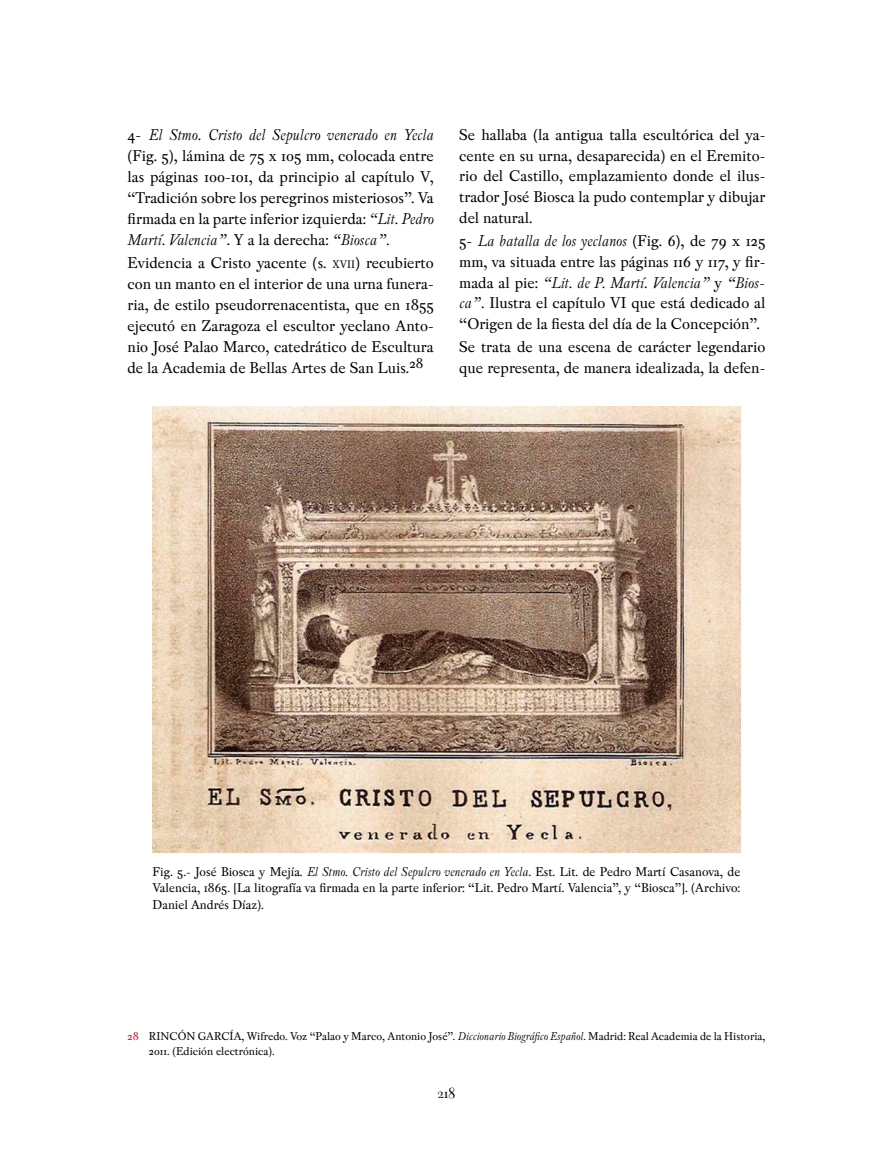
<style>
.page{position:relative;width:893px;height:1170px;background:#fff}
.page>*{position:absolute;margin:0;border:0;box-sizing:border-box;transform-origin:0 0}
.t1{font:18px "Peleguer";color:#000}
.t2{font:16.5px/21px "Pradell";color:#000;text-align:justify}
.t3{font:13.5px/16.5px "Pradell";color:#000;text-align:justify}
.t4{font:12px/15px "Pradell";color:#000}
.s1{font-style:italic}
.s2{font-size:11.55px}
.s3{color:#c4112f}
</style>
<div class="page">
<img style="left:153px;top:406px;width:587px;height:446px">
<p class="t2" style="left:128px;top:124px;width:308px">4- <span class="s1">El Stmo. Cristo del Sepulcro venerado en Yecla </span>(Fig. 5), lámina de 75 x 105 mm, colocada entre las páginas 100-101, da principio al capítulo V, “Tradición sobre los peregrinos misteriosos”. Va firmada en la parte inferior izquierda: <span class="s1">“Lit. Pedro Martí. Valencia”</span>. Y a la derecha: <span class="s1">“Biosca”.</span></p>
<p class="t2" style="left:128px;top:252px;width:308px">Evidencia a Cristo yacente (s. <span class="s2">xvii</span>) recubierto con un manto en el interior de una urna funera&shy;ria, de estilo pseudorrenacentista, que en 1855 ejecutó en Zaragoza el escultor yeclano Anto&shy;nio José Palao Marco, catedrático de Escultura de la Academia de Bellas Artes de San Luis.<sup>28</sup></p>
<p class="t2" style="left:459px;top:124px;width:308px">Se hallaba (la antigua talla escultórica del ya&shy;cente en su urna, desaparecida) en el Eremito&shy;rio del Castillo, emplazamiento donde el ilus&shy;trador José Biosca la pudo contemplar y dibujar del natural.</p>
<p class="t2" style="left:459px;top:230px;width:308px">5- <span class="s1">La batalla de los yeclanos</span> (Fig. 6), de 79 x 125 mm, va situada entre las páginas 116 y 117, y fir&shy;mada al pie: <span class="s1">“Lit. de P. Martí. Valencia”</span> y <span class="s1">“Bios&shy;ca”</span>. Ilustra el capítulo VI que está dedicado al “Origen de la fiesta del día de la Concepción”.</p>
<p class="t2" style="left:459px;top:337px;width:308px">Se trata de una escena de carácter legendario que representa, de manera idealizada, la defen-</p>
<p class="t3" style="left:153px;top:863px;width:589px">Fig. 5.- José Biosca y Mejía. <span class="s1">El Stmo. Cristo del Sepulcro venerado en Yecla</span>. Est. Lit. de Pedro Martí Casanova, de Valencia, 1865. [La litografía va firmada en la parte inferior: “Lit. Pedro Martí. Valencia”, y “Biosca”]. (Archivo:<br>Daniel Andrés Díaz).</p>
<p class="t4" style="left:149px;top:1028px;width:618px;text-indent:-21px"><span class="s3">28</span> RINCÓN GARCÍA, Wifredo. Voz “Palao y Marco, Antonio José”. <span class="s1">Diccionario Biográfico Español</span>. Madrid: Real Academia de la Historia,<br>2011. (Edición electrónica).</p>
<p class="t1" style="left:438px;top:1083px;width:19px">218</p>
</div>
